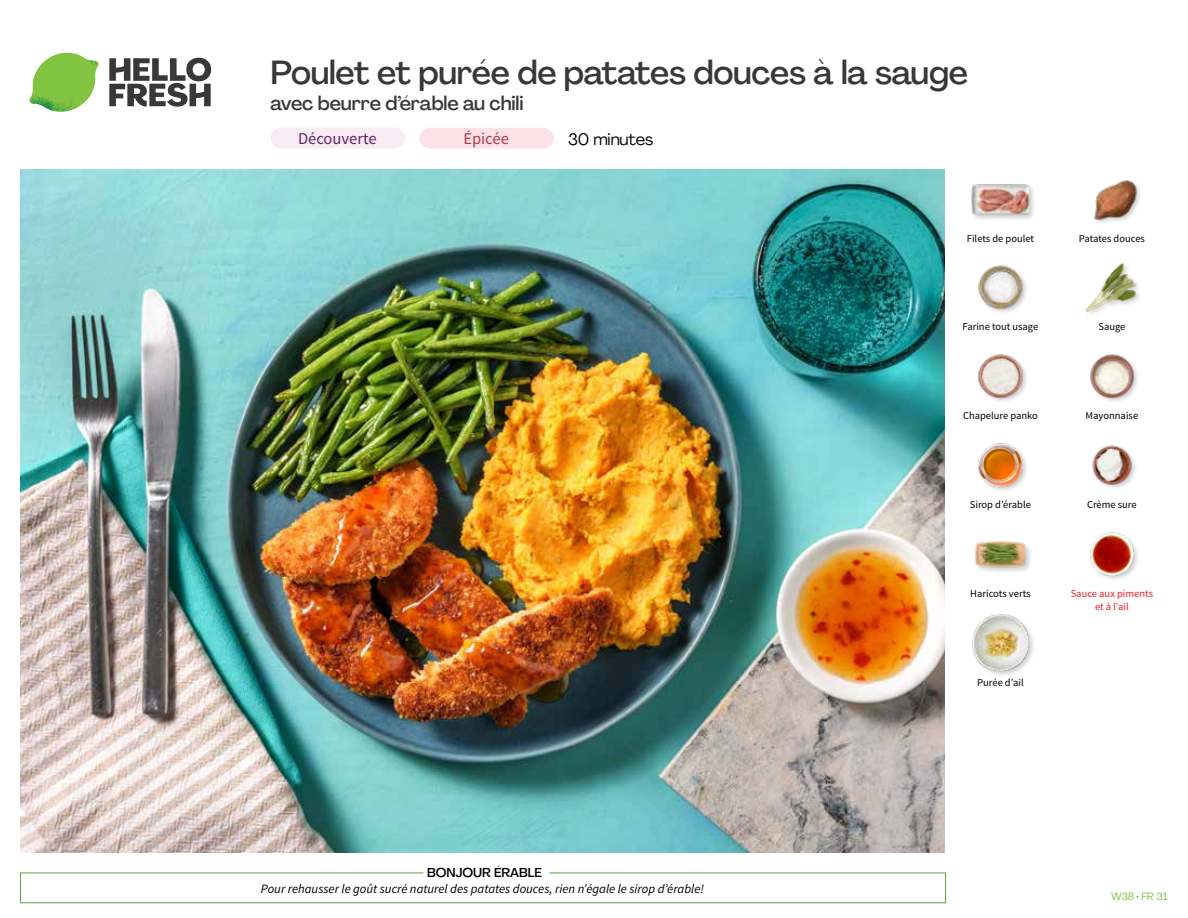
<style>
.page{position:relative;width:1188px;height:918px;background:#fff}
.page>*{position:absolute;margin:0;border:0;box-sizing:border-box;transform-origin:0 0}
.t1{font:500 33px "Agrandir";letter-spacing:-.01em;color:#383839}
.t2{font:500 19.5px "Agrandir";letter-spacing:-.01em;color:#383839}
.t3{font:16.5px "Source Sans Pro";color:#682369}
.t4{font:16.5px "Agrandir";letter-spacing:-.01em;color:#000}
.t5{font:16.5px "Source Sans Pro";color:#b33841}
.t6{font:italic 12.75px "Source Sans Pro";color:#000}
.t7{font:500 12.75px "Agrandir";color:#000}
.t8{font:10.5px "Source Sans Pro";color:#000}
.t9{font:10.5px/13.5px "Source Sans Pro";color:#ed1d24;text-align:center}
.t10{font:10.5px "Agrandir";color:#82c341}
</style>
<div class="page">
<div style="left:419px;top:128px;width:135px;height:21px;background:#fce1e9;border-radius:10px"></div>
<div style="left:271px;top:128px;width:134px;height:21px;background:#f6ecf1;border-radius:10px"></div>
<svg style="left:109px;top:57px;width:102px;height:50px"></svg>
<svg style="left:34px;top:53px;width:62px;height:40px"></svg>
<img style="left:67px;top:53px;width:32px;height:26px">
<img style="left:33px;top:75px;width:59px;height:11px">
<img style="left:29px;top:79px;width:61px;height:33px">
<img style="left:65px;top:86px;width:27px;height:25px">
<div style="left:20px;top:873px;width:926px;height:30px;border:1px solid #609f43"></div>
<div style="left:423px;top:865px;width:126px;height:15px;background:#fff"></div>
<img style="left:21px;top:170px;width:924px;height:682px">
<div style="left:971px;top:613px;width:64px;height:65px;background:#000;opacity:.2"></div>
<img style="left:972px;top:614px;width:57px;height:57px">
<img style="left:1090px;top:532px;width:48px;height:47px">
<div style="left:974px;top:540px;width:59px;height:34px;background:#000;opacity:.2"></div>
<img style="left:975px;top:540px;width:51px;height:34px">
<img style="left:1092px;top:445px;width:43px;height:43px">
<img style="left:978px;top:443px;width:49px;height:48px">
<img style="left:1090px;top:354px;width:48px;height:48px">
<img style="left:977px;top:354px;width:50px;height:47px">
<img style="left:1085px;top:263px;width:54px;height:51px">
<img style="left:978px;top:265px;width:48px;height:47px">
<img style="left:1094px;top:180px;width:46px;height:43px">
<div style="left:970px;top:183px;width:66px;height:38px;background:#000;opacity:.2"></div>
<img style="left:972px;top:183px;width:57px;height:38px">
<h1 class="t1" style="left:271px;top:52px;width:699px">Poulet et purée de patates douces à la sauge</h1>
<h2 class="t2" style="left:271px;top:91px;width:254px">avec beurre d’érable au chili</h2>
<h3 class="t3" style="left:298px;top:129px;width:80px">Découverte</h3>
<h3 class="t5" style="left:463px;top:129px;width:47px">Épicée</h3>
<h3 class="t4" style="left:568px;top:129px;width:87px">30 minutes</h3>
<p class="t8" style="left:967px;top:232px;width:69px">Filets de poulet</p>
<p class="t8" style="left:1079px;top:232px;width:68px">Patates douces</p>
<p class="t8" style="left:963px;top:320px;width:77px">Farine tout usage</p>
<p class="t8" style="left:1098px;top:320px;width:29px">Sauge</p>
<p class="t8" style="left:963px;top:409px;width:76px">Chapelure panko</p>
<p class="t8" style="left:1086px;top:409px;width:54px">Mayonnaise</p>
<p class="t8" style="left:970px;top:498px;width:63px">Sirop d’érable</p>
<p class="t8" style="left:1087px;top:498px;width:51px">Crème sure</p>
<p class="t7" style="left:427px;top:864px;width:116px">BONJOUR ÉRABLE</p>
<p class="t6" style="left:261px;top:881px;width:445px">Pour rehausser le goût sucré naturel des patates douces, rien n’égale le sirop d’érable!</p>
<p class="t8" style="left:970px;top:587px;width:62px">Haricots verts</p>
<p class="t8" style="left:977px;top:676px;width:48px">Purée d’ail</p>
<p class="t9" style="left:1071px;top:587px;width:84px">Sauce aux piments et à l’ail</p>
<p class="t10" style="left:1111px;top:890px;width:58px">W38 • FR 31</p>
</div>
